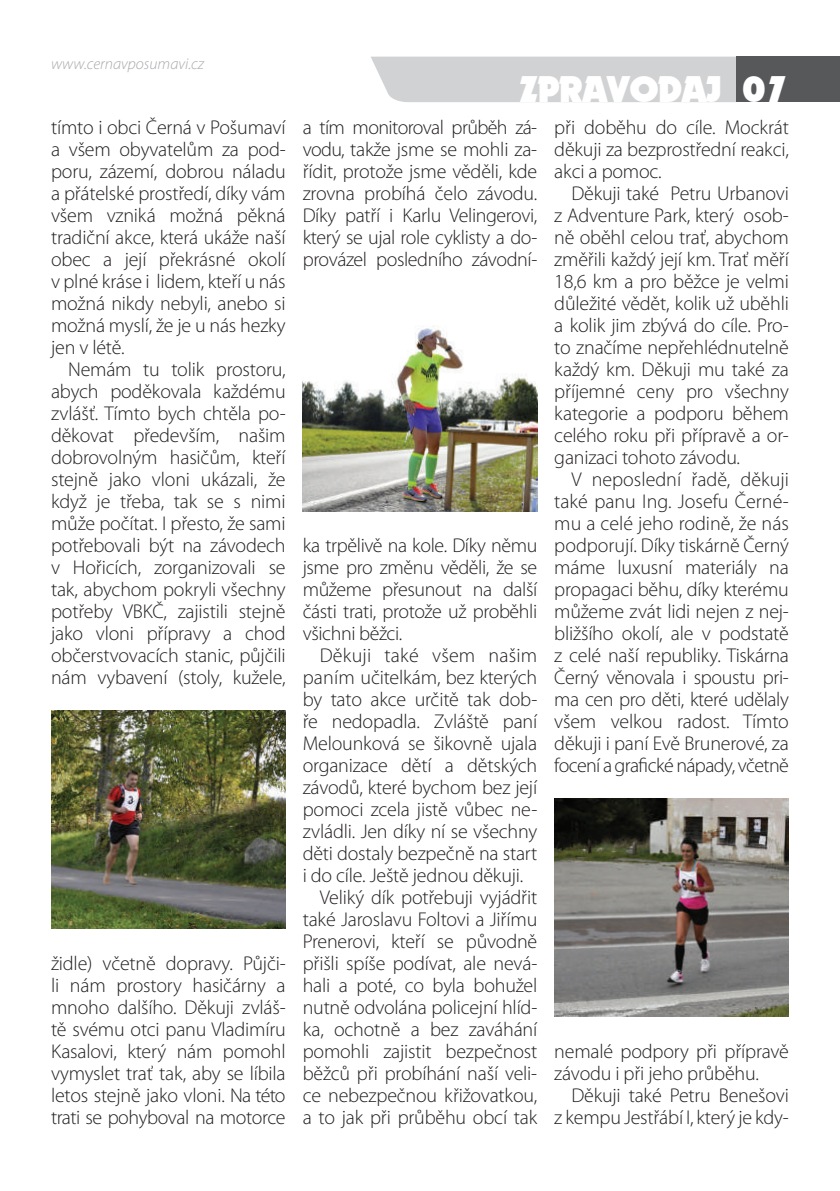
<style>
.page{position:relative;width:840px;height:1191px;background:#fff}
.page>*{position:absolute;margin:0;border:0;box-sizing:border-box;transform-origin:0 0}
.t1{font:36px "Dynamo CE";color:#fff}
.t2{font:300 20px/22px "Myriad Pro";letter-spacing:-.01em;color:#231f20;text-align:justify}
.t3{font:300 20px "Myriad Pro";letter-spacing:.01em;color:#231f20}
.t4{font:italic 300 16px "Myriad Pro";color:#a8a9ad}
</style>
<div class="page">
<div style="left:371px;top:57px;width:365px;height:45px;background:#d1d2d4"></div>
<div style="left:736px;top:57px;width:103px;height:45px;background:#57585a"></div>
<img style="left:51px;top:711px;width:234px;height:218px">
<img style="left:303px;top:325px;width:234px;height:186px">
<img style="left:554px;top:798px;width:234px;height:218px">
<p class="t4" style="left:51px;top:55px;width:155px">www.cernavposumavi.cz</p>
<p class="t2" style="left:51px;top:117px;width:236px">tímto i obci Černá v Pošumaví a všem obyvatelům za pod&shy;poru, zázemí, dobrou náladu a přátelské prostředí, díky vám všem vzniká možná pěkná tradiční akce, která ukáže naší obec a její překrásné okolí v plné kráse i lidem, kteří u nás možná nikdy nebyli, anebo si možná myslí, že je u nás hezky jen v létě.</p>
<p class="t2" style="left:51px;top:359px;width:236px;text-indent:17px">Nemám tu tolik prostoru, abych poděkovala každému zvlášť. Tímto bych chtěla po&shy;děkovat především, našim dobrovolným hasičům, kteří stejně jako vloni ukázali, že když je třeba, tak se s nimi může počítat. I přesto, že sami potřebovali být na závodech v Hořicích, zorganizovali se tak, abychom pokryli všechny potřeby VBKČ, zajistili stejně jako vloni přípravy a chod občerstvovacích stanic, půjčili nám vybavení (stoly, kužele,</p>
<p class="t2" style="left:51px;top:953px;width:236px">židle) včetně dopravy. Půjči&shy;li nám prostory hasičárny a mnoho dalšího. Děkuji zvláš&shy;tě svému otci panu Vladimíru Kasalovi, který nám pomohl vymyslet trať tak, aby se líbila letos stejně jako vloni. Na této trati se pohyboval na motorce</p>
<h1 class="t1" style="left:519px;top:66px;width:270px">ZPRAVODAJ 07</h1>
<p class="t2" style="left:302px;top:117px;width:236px">a tím monitoroval průběh zá&shy;vodu, takže jsme se mohli za&shy;řídit, protože jsme věděli, kde zrovna probíhá čelo závodu.<br>Díky patří i Karlu Velingerovi, který se ujal role cyklisty a do&shy;provázel posledního závodní-</p>
<p class="t2" style="left:302px;top:535px;width:236px">ka trpělivě na kole. Díky němu jsme pro změnu věděli, že se můžeme přesunout na další části trati, protože už proběhli všichni běžci.</p>
<p class="t3" style="left:319px;top:644px;width:219px">Děkuji také všem našim</p>
<p class="t2" style="left:302px;top:667px;width:236px">paním učitelkám, bez kterých</p>
<p class="t2" style="left:302px;top:689px;width:236px">by tato akce určitě tak dob-</p>
<p class="t2" style="left:302px;top:711px;width:236px">ře nedopadla. Zvláště paní</p>
<p class="t2" style="left:302px;top:733px;width:236px">Melounková se šikovně ujala</p>
<p class="t2" style="left:302px;top:755px;width:236px">organizace dětí a dětských</p>
<p class="t2" style="left:302px;top:777px;width:236px">závodů, které bychom bez její</p>
<p class="t2" style="left:302px;top:799px;width:236px">pomoci zcela jistě vůbec ne-</p>
<p class="t2" style="left:302px;top:821px;width:236px">zvládli. Jen díky ní se všechny</p>
<p class="t2" style="left:302px;top:843px;width:236px">děti dostaly bezpečně na start</p>
<p class="t2" style="left:302px;top:865px;width:222px">i do cíle. Ještě jednou děkuji.</p>
<p class="t2" style="left:319px;top:887px;width:219px">Veliký dík potřebuji vyjádřit</p>
<p class="t2" style="left:302px;top:909px;width:236px">také Jaroslavu Foltovi a Jiřímu</p>
<p class="t2" style="left:302px;top:931px;width:236px">Prenerovi, kteří se původně</p>
<p class="t2" style="left:302px;top:953px;width:236px">přišli spíše podívat, ale nevá-</p>
<p class="t2" style="left:302px;top:975px;width:236px">hali a poté, co byla bohužel</p>
<p class="t2" style="left:302px;top:997px;width:236px">nutně odvolána policejní hlíd-</p>
<p class="t2" style="left:302px;top:1019px;width:236px">ka, ochotně a bez zaváhání</p>
<p class="t2" style="left:302px;top:1041px;width:236px">pomohli zajistit bezpečnost</p>
<p class="t2" style="left:302px;top:1063px;width:236px">běžců při probíhání naší veli-</p>
<p class="t2" style="left:302px;top:1085px;width:236px">ce nebezpečnou křižovatkou,</p>
<p class="t2" style="left:302px;top:1107px;width:236px">a to jak při průběhu obcí tak</p>
<p class="t2" style="left:554px;top:117px;width:236px">při doběhu do cíle. Mockrát děkuji za bezprostřední reakci, akci a pomoc.</p>
<p class="t2" style="left:554px;top:183px;width:236px;text-indent:17px">Děkuji také Petru Urbanovi z Adventure Park, který osob&shy;ně oběhl celou trať, abychom změřili každý její km. Trať měří 18,6 km a pro běžce je velmi důležité vědět, kolik už uběhli a kolik jim zbývá do cíle. Pro&shy;to značíme nepřehlédnutelně každý km. Děkuji mu také za příjemné ceny pro všechny kategorie a podporu během celého roku při přípravě a or&shy;ganizaci tohoto závodu.</p>
<p class="t2" style="left:554px;top:469px;width:236px;text-indent:17px">V neposlední řadě, děkuji také panu Ing. Josefu Černé&shy;mu a celé jeho rodině, že nás podporují. Díky tiskárně Černý máme luxusní materiály na propagaci běhu, díky kterému můžeme zvát lidi nejen z nej&shy;bližšího okolí, ale v podstatě z celé naší republiky. Tiskárna Černý věnovala i spoustu pri&shy;ma cen pro děti, které udělaly všem velkou radost. Tímto děkuji i paní Evě Brunerové, za focení a grafické nápady, včetně</p>
<p class="t2" style="left:554px;top:1041px;width:236px">nemalé podpory při přípravě závodu i při jeho průběhu.</p>
<p class="t2" style="left:554px;top:1085px;width:236px;text-align:right">Děkuji také Petru Benešovi<br>z kempu Jestřábí I, který je kdy-</p>
</div>
